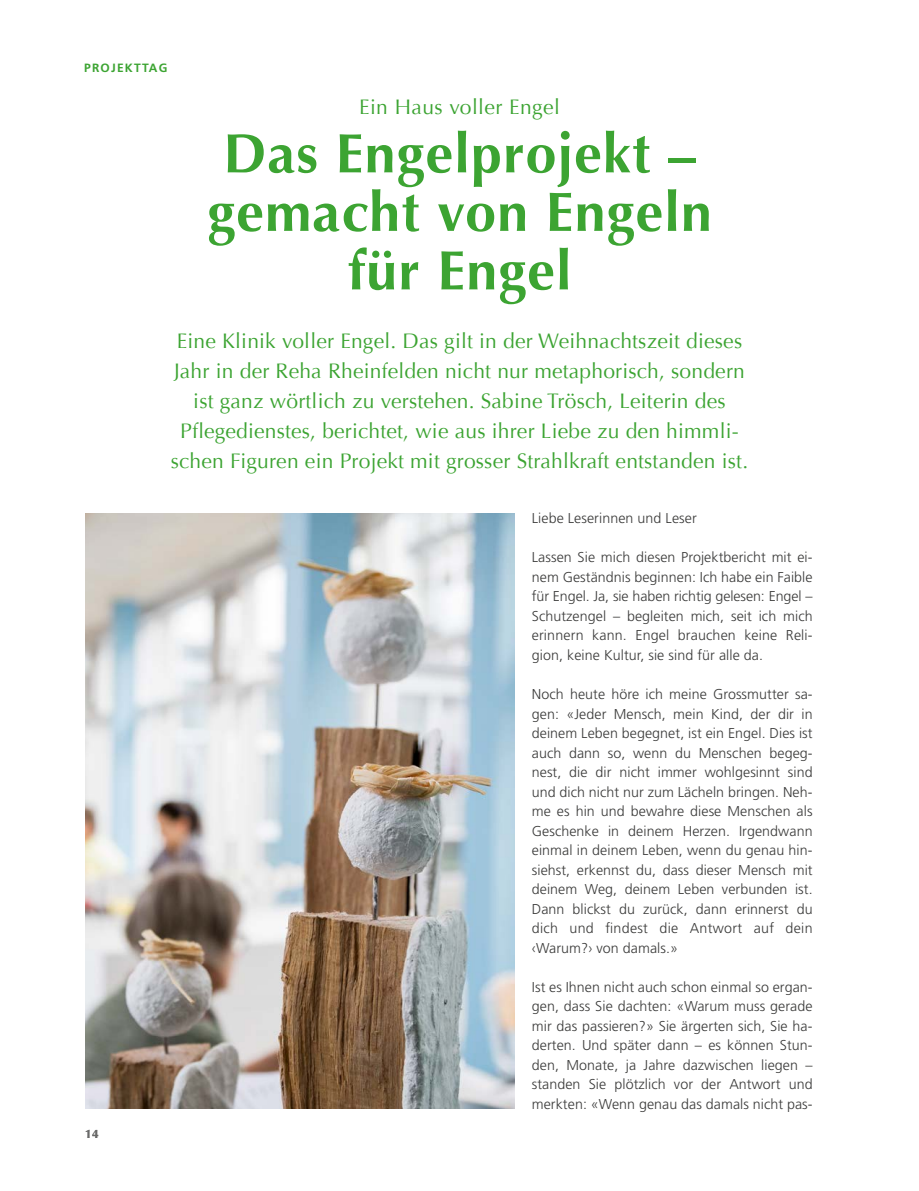
<style>
.page{position:relative;width:919px;height:1191px;background:#fff}
.page>*{position:absolute;margin:0;border:0;box-sizing:border-box;transform-origin:0 0}
.t1{font:700 55.5px/58.5px "Optima";letter-spacing:.02em;color:#3ca432;text-align:center}
.t2{font:21px/30px "Optima";letter-spacing:.01em;color:#3ca432;text-align:center}
.t3{font:300 14.25px/19.5px "Frutiger";letter-spacing:.005em;color:#3a3a39;text-align:justify}
.t4{font:700 12px "Frutiger";letter-spacing:.1em;color:#3ca432}
.t5{font:700 12px "Optima";color:#6a6a69}
</style>
<div class="page">
<img style="left:85px;top:513px;width:429px;height:595px">
<p class="t4" style="left:84px;top:61px;width:85px">PROJEKTTAG</p>
<p class="t5" style="left:85px;top:1127px;width:15px">14</p>
<h2 class="t2" style="left:359px;top:92px;width:202px">Ein Haus voller Engel</h2>
<h1 class="t1" style="left:207px;top:125px;width:506px">Das Engelprojekt – gemacht von Engeln für Engel</h1>
<p class="t2" style="left:171px;top:326px;width:579px">Eine Klinik voller Engel. Das gilt in der Weihnachtszeit dieses Jahr in der Reha Rheinfelden nicht nur metaphorisch, sondern ist ganz wörtlich zu verstehen. Sabine Trösch, Leiterin des Pflegedienstes, berichtet, wie aus ihrer Liebe zu den himmli&shy;schen Figuren ein Projekt mit grosser Strahlkraft entstanden ist.</p>
<p class="t3" style="left:531px;top:509px;width:166px">Liebe Leserinnen und Leser</p>
<p class="t3" style="left:531px;top:548px;width:282px">Lassen Sie mich diesen Projektbericht mit ei&shy;nem Geständnis beginnen: Ich habe ein Faible für Engel. Ja, sie haben richtig gelesen: Engel – Schutzengel – begleiten mich, seit ich mich erinnern kann. Engel brauchen keine Reli&shy;gion, keine Kultur, sie sind für alle da.</p>
<p class="t3" style="left:531px;top:684px;width:282px">Noch heute höre ich meine Grossmutter sa&shy;gen: «Jeder Mensch, mein Kind, der dir in deinem Leben begegnet, ist ein Engel. Dies ist auch dann so, wenn du Menschen begeg&shy;nest, die dir nicht immer wohlgesinnt sind und dich nicht nur zum Lächeln bringen. Neh&shy;me es hin und bewahre diese Menschen als Geschenke in deinem Herzen. Irgendwann einmal in deinem Leben, wenn du genau hin&shy;siehst, erkennst du, dass dieser Mensch mit deinem Weg, deinem Leben verbunden ist.<br>Dann blickst du zurück, dann erinnerst du dich und findest die Antwort auf dein ‹Warum?› von damals.»</p>
<p class="t3" style="left:531px;top:976px;width:282px">Ist es Ihnen nicht auch schon einmal so ergan&shy;gen, dass Sie dachten: «Warum muss gerade mir das passieren?» Sie ärgerten sich, Sie ha&shy;derten. Und später dann – es können Stun&shy;den, Monate, ja Jahre dazwischen liegen – standen Sie plötzlich vor der Antwort und merkten: «Wenn genau das damals nicht pas-</p>
</div>
